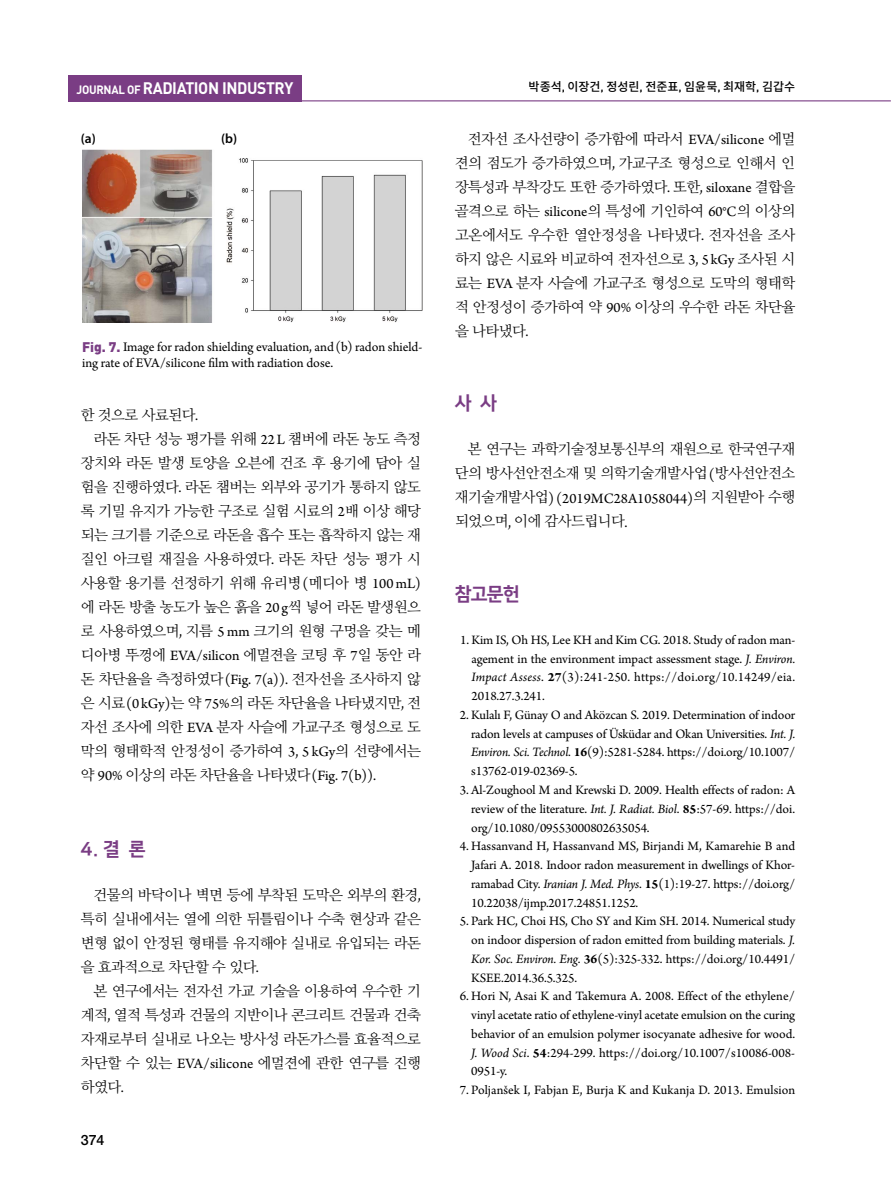
<style>
.page{position:relative;width:893px;height:1191px;background:#fff}
.page>*{position:absolute;margin:0;border:0;box-sizing:border-box;transform-origin:0 0}
.t1{font:18.75px "Nanum Square OTF ac EB";color:#7a3d84}
.t2{font:700 16.5px "DIN";letter-spacing:-.025em;color:#fff;scale:.95 1}
.t3{font:15px "Arno Pro";color:#000}
.t4{font:14.55px/24px "Nanum Myeongjo OTF";letter-spacing:-.035em;color:#000;text-align:justify}
.t5{font:500 14.25px "Helvetica Neue LT Std";color:#000}
.t6{font:13.8px/16px "Arno Pro";letter-spacing:-.005em;color:#000}
.t7{font:13.5px/18.8px "Arno Pro";letter-spacing:-.01em;color:#000;text-align:justify}
.t8{font:600 13.5px "Myriad Pro";color:#000}
.t9{font:500 12px "Noto Sans CJ Kkr";color:#000}
.s1{font-size:12px}
.s2{font-family:"DIN";font-weight:900;color:#7a3d84}
.s3{font-family:"Arno Pro";font-size:15px}
.s4{font-family:"DIN"}
.s5{font-family:"Arno Pro"}
.s6{font-family:"Nanum Myeongjo OTF";font-size:14.55px}
.s7{font-style:italic}
.s8{font-weight:700}
</style>
<div class="page">
<div style="left:68px;top:75px;width:234px;height:26px;background:#7a3d84"></div>
<hr style="left:281px;top:100px;width:610px;height:1px;background:#7a3d84">
<img style="left:82px;top:149px;width:340px;height:174px">
<p class="t2" style="left:77px;top:77px;width:230px"><span class="s1">JOURNAL OF</span> RADIATION INDUSTRY</p>
<p class="t8" style="left:81px;top:130px;width:16px">(a)</p>
<p class="t8" style="left:221px;top:130px;width:17px">(b)</p>
<p class="t6" style="left:82px;top:339px;width:342px"><span class="s2">Fig. 7.</span> Image for radon shielding evaluation, and(b) radon shield&shy;ing rate of EVA/silicone film with radiation dose.</p>
<p class="t4" style="left:81px;top:402px;width:119px">한 것으로 사료된다<span class="s3">.</span></p>
<p class="t4" style="left:94px;top:426px;width:329px">라돈 차단 성능 평가를 위해 <span class="s3">22 L</span> 챔버에 라돈 농도 측정</p>
<p class="t4" style="left:81px;top:450px;width:342px">장치와 라돈 발생 토양을 오븐에 건조 후 용기에 담아 실</p>
<p class="t4" style="left:81px;top:474px;width:342px">험을 진행하였다<span class="s3">.</span> 라돈 챔버는 외부와 공기가 통하지 않도</p>
<p class="t4" style="left:81px;top:498px;width:342px">록 기밀 유지가 가능한 구조로 실험 시료의 <span class="s3">2</span>배 이상 해당</p>
<p class="t4" style="left:81px;top:522px;width:342px">되는 크기를 기준으로 라돈을 흡수 또는 흡착하지 않는 재</p>
<p class="t4" style="left:81px;top:546px;width:342px">질인 아크릴 재질을 사용하였다<span class="s3">.</span> 라돈 차단 성능 평가 시</p>
<p class="t4" style="left:81px;top:570px;width:342px">사용할 용기를 선정하기 위해 유리병<span class="s3">(</span>메디아 병 <span class="s3">100 mL)</span></p>
<p class="t4" style="left:81px;top:594px;width:342px">에 라돈 방출 농도가 높은 흙을 <span class="s3">20 g</span>씩 넣어 라돈 발생원으</p>
<p class="t4" style="left:81px;top:618px;width:342px">로 사용하였으며<span class="s3">,</span> 지름 <span class="s3">5 mm</span> 크기의 원형 구멍을 갖는 메</p>
<p class="t4" style="left:81px;top:642px;width:342px">디아병 뚜껑에 <span class="s3">EVA/silicon</span> 에멀젼을 코팅 후 <span class="s3">7</span>일 동안 라</p>
<p class="t4" style="left:81px;top:666px;width:342px">돈 차단율을 측정하였다<span class="s3">(Fig. 7(a)).</span> 전자선을 조사하지 않</p>
<p class="t4" style="left:81px;top:690px;width:342px">은 시료<span class="s3">(0 kGy)</span>는 약 <span class="s3">75%</span>의 라돈 차단율을 나타냈지만<span class="s3">,</span> 전</p>
<p class="t4" style="left:81px;top:714px;width:342px">자선 조사에 의한 <span class="s3">EVA</span> 분자 사슬에 가교구조 형성으로 도</p>
<p class="t4" style="left:81px;top:738px;width:342px">막의 형태학적 안정성이 증가하여 <span class="s3">3, 5 kGy</span>의 선량에서는</p>
<p class="t4" style="left:81px;top:762px;width:297px">약 <span class="s3">90%</span> 이상의 라돈 차단율을 나타냈다<span class="s3">(Fig. 7(b)).</span></p>
<p class="t1" style="left:81px;top:839px;width:66px">4. 결 론</p>
<p class="t4" style="left:94px;top:882px;width:329px">건물의 바닥이나 벽면 등에 부착된 도막은 외부의 환경<span class="s3">,</span></p>
<p class="t4" style="left:81px;top:906px;width:342px">특히 실내에서는 열에 의한 뒤틀림이나 수축 현상과 같은</p>
<p class="t4" style="left:81px;top:930px;width:342px">변형 없이 안정된 형태를 유지해야 실내로 유입되는 라돈</p>
<p class="t4" style="left:81px;top:954px;width:180px">을 효과적으로 차단할 수 있다<span class="s3">.</span></p>
<p class="t4" style="left:94px;top:978px;width:329px">본 연구에서는 전자선 가교 기술을 이용하여 우수한 기</p>
<p class="t4" style="left:81px;top:1002px;width:342px">계적<span class="s3">,</span> 열적 특성과 건물의 지반이나 콘크리트 건물과 건축</p>
<p class="t4" style="left:81px;top:1026px;width:342px">자재로부터 실내로 나오는 방사성 라돈가스를 효율적으로</p>
<p class="t4" style="left:81px;top:1050px;width:342px">차단할 수 있는 <span class="s3">EVA/silicone</span> 에멀젼에 관한 연구를 진행</p>
<p class="t4" style="left:81px;top:1074px;width:44px">하였다<span class="s3">.</span></p>
<p class="t5" style="left:81px;top:1131px;width:25px">374</p>
<p class="t9" style="left:529px;top:80px;width:268px">박종석<span class="s4">,</span> 이장건<span class="s4">,</span> 정성린<span class="s4">,</span> 전준표<span class="s4">,</span> 임윤묵<span class="s4">,</span> 최재학<span class="s4">,</span> 김갑수</p>
<p class="t4" style="left:455px;top:126px;width:342px;text-indent:13px">전자선 조사선량이 증가함에 따라서 <span class="s3">EVA/silicone</span> 에멀 젼의 점도가 증가하였으며<span class="s3">,</span> 가교구조 형성으로 인해서 인 장특성과 부착강도 또한 증가하였다<span class="s3">.</span> 또한<span class="s3">, siloxane</span> 결합을 골격으로 하는 <span class="s3">silicone</span>의 특성에 기인하여 <span class="s3">60</span><span class="s5">°</span><span class="s3">C</span>의 이상의 고온에서도 우수한 열안정성을 나타냈다<span class="s3">.</span> 전자선을 조사 하지 않은 시료와 비교하여 전자선으로 <span class="s3">3, 5 kGy</span> 조사된 시 료는 <span class="s3">EVA</span> 분자 사슬에 가교구조 형성으로 도막의 형태학 적 안정성이 증가하여 약 <span class="s3">90%</span> 이상의 우수한 라돈 차단율 을 나타냈다<span class="s3">.</span></p>
<p class="t1" style="left:455px;top:393px;width:43px">사 사</p>
<p class="t4" style="left:455px;top:437px;width:342px;text-align:right">본 연구는 과학기술정보통신부의 재원으로 한국연구재 단의 방사선안전소재 및 의학기술개발사업<span class="s3">(</span>방사선안전소</p>
<p class="t3" style="left:455px;top:489px;width:342px"><span class="s6">재기술개발사업</span>) (2019MC28A1058044)<span class="s6">의 지원받아 수행</span></p>
<p class="t4" style="left:455px;top:509px;width:174px">되었으며<span class="s3">,</span> 이에 감사드립니다<span class="s3">.</span></p>
<p class="t1" style="left:455px;top:584px;width:66px">참고문헌</p>
<p class="t7" style="left:471px;top:631px;width:325px;text-indent:-11px">1. Kim IS, Oh HS, Lee KH and Kim CG. 2018. Study of radon man&shy;agement in the environment impact assessment stage. <span class="s7">J. Environ.<br>Impact Assess</span>. <span class="s8">27</span>(3):241-250. https://doi.org/10.14249/eia.<br>2018.27.3.241.</p>
<p class="t7" style="left:471px;top:706px;width:326px;text-indent:-11px">2. Kulalı F, Günay O and Aközcan S. 2019. Determination of indoor radon levels at campuses of Üsküdar and Okan Universities. <span class="s7">Int. J.<br>Environ. Sci. Technol</span>. <span class="s8">16</span>(9):5281-5284. https://doi.org/10.1007/ s13762-019-02369-5.</p>
<p class="t7" style="left:471px;top:781px;width:325px;text-indent:-11px">3. Al-Zoughool M and Krewski D. 2009. Health effects of radon: A review of the literature. <span class="s7">Int. J. Radiat. Biol</span>. <span class="s8">85</span>:57-69. https://doi. org/10.1080/09553000802635054.</p>
<p class="t7" style="left:471px;top:837px;width:326px;text-indent:-11px">4. Hassanvand H, Hassanvand MS, Birjandi M, Kamarehie B and Jafari A. 2018. Indoor radon measurement in dwellings of Khor&shy;ramabad City. <span class="s7">Iranian J. Med. Phys</span>. <span class="s8">15</span>(1):19-27. https://doi.org/ 10.22038/ijmp.2017.24851.1252.</p>
<p class="t7" style="left:471px;top:912px;width:326px;text-indent:-11px">5. Park HC, Choi HS, Cho SY and Kim SH. 2014. Numerical study on indoor dispersion of radon emitted from building materials. <span class="s7">J.<br>Kor. Soc. Environ. Eng</span>. <span class="s8">36</span>(5):325-332. https://doi.org/10.4491/ KSEE.2014.36.5.325.</p>
<p class="t7" style="left:471px;top:987px;width:326px;text-indent:-11px">6. Hori N, Asai K and Takemura A. 2008. Effect of the ethylene/ vinyl acetate ratio of ethylene-vinyl acetate emulsion on the curing behavior of an emulsion polymer isocyanate adhesive for wood.<br><span class="s7">J. Wood Sci</span>. <span class="s8">54</span>:294-299. https://doi.org/10.1007/s10086-008- 0951-y.</p>
<p class="t7" style="left:460px;top:1081px;width:337px">7. Poljanšek I, Fabjan E, Burja K and Kukanja D. 2013. Emulsion</p>
</div>
